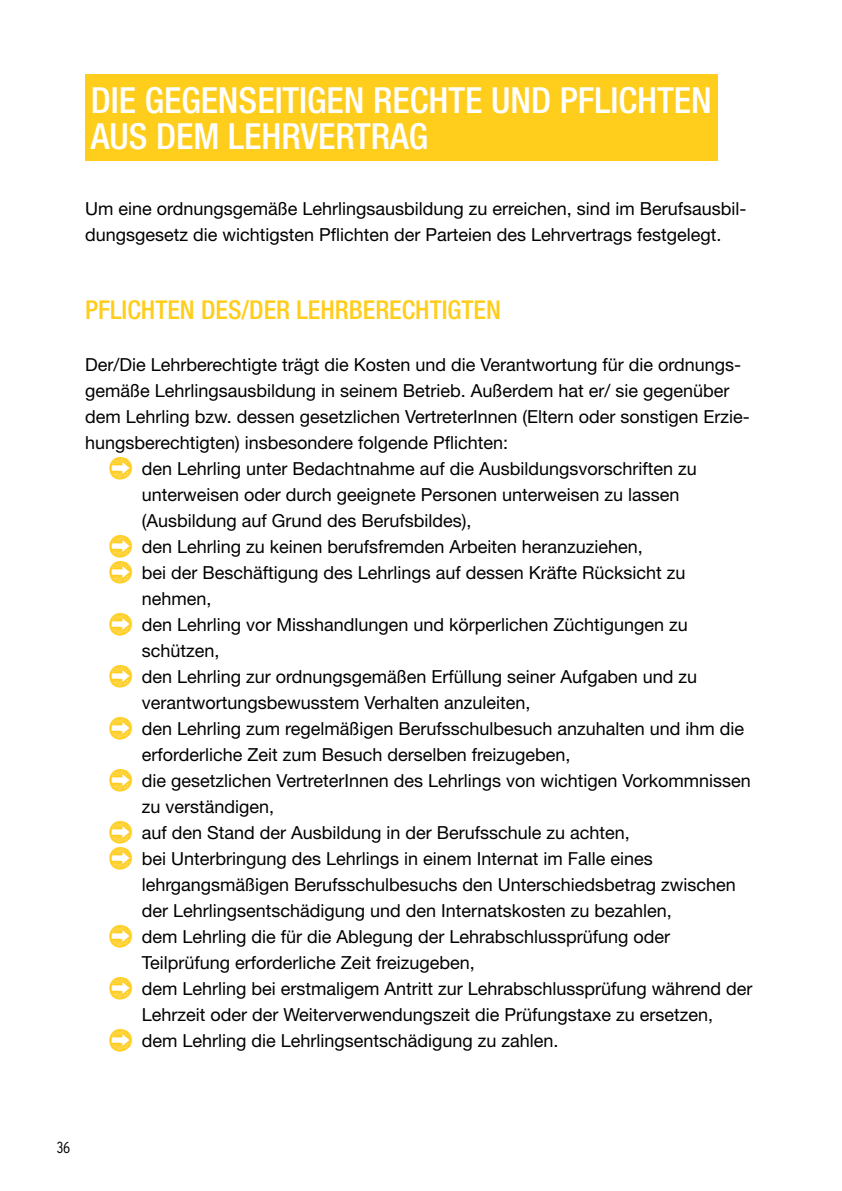
<style>
.page{position:relative;width:842px;height:1191px;background:#fff}
.page>*{position:absolute;margin:0;border:0;box-sizing:border-box;transform-origin:0 0}
.t1{font:500 condensed 36px/36px "Helvetica Neue";color:#fff}
.t2{font:500 condensed 26px "Helvetica Neue";color:#ffcd1c}
.t3{font:18px/26px "Helvetica Neue";color:#000}
.t4{font:300 condensed 16px "Interstate";color:#000}
.s1{font-family:"KG Arrows";font-size:34px;color:#ffcd1c}
</style>
<div class="page">
<div style="left:85px;top:74px;width:633px;height:87px;background:#ffcd1c"></div>
<h1 class="t1" style="left:91px;top:82px;width:623px">DIE GEGENSEITIGEN RECHTE UND PFLICHTEN<br>AUS DEM LEHRVERTRAG</h1>
<p class="t3" style="left:85px;top:195px;width:663px">Um eine ordnungsgemäße Lehrlingsausbildung zu erreichen, sind im Berufsausbil&shy;dungsgesetz die wichtigsten Pflichten der Parteien des Lehrvertrags festgelegt.</p>
<h2 class="t2" style="left:85px;top:294px;width:417px">PFLICHTEN DES/DER LEHRBERECHTIGTEN</h2>
<p class="t3" style="left:85px;top:351px;width:658px">Der/Die Lehrberechtigte trägt die Kosten und die Verantwortung für die ordnungs-</p>
<p class="t3" style="left:85px;top:377px;width:646px">gemäße Lehrlingsausbildung in seinem Betrieb. Außerdem hat er/ sie gegenüber</p>
<p class="t3" style="left:85px;top:403px;width:666px">dem Lehrling bzw. dessen gesetzlichen VertreterInnen (Eltern oder sonstigen Erzie-</p>
<p class="t3" style="left:85px;top:429px;width:425px">hungsberechtigten) insbesondere folgende Pflichten:</p>
<p class="t3" style="left:108px;top:455px;width:591px"><span class="s1">Z</span> den Lehrling unter Bedachtnahme auf die Ausbildungsvorschriften zu</p>
<p class="t3" style="left:142px;top:481px;width:539px">unterweisen oder durch geeignete Personen unterweisen zu lassen</p>
<p class="t3" style="left:142px;top:507px;width:331px">(Ausbildung auf Grund des Berufsbildes),</p>
<p class="t3" style="left:108px;top:533px;width:537px"><span class="s1">Z</span> den Lehrling zu keinen berufsfremden Arbeiten heranzuziehen,</p>
<p class="t3" style="left:108px;top:559px;width:579px"><span class="s1">Z</span> bei der Beschäftigung des Lehrlings auf dessen Kräfte Rücksicht zu</p>
<p class="t3" style="left:142px;top:585px;width:71px">nehmen,</p>
<p class="t3" style="left:108px;top:611px;width:582px"><span class="s1">Z</span> den Lehrling vor Misshandlungen und körperlichen Züchtigungen zu</p>
<p class="t3" style="left:142px;top:637px;width:79px">schützen,</p>
<p class="t3" style="left:108px;top:663px;width:591px"><span class="s1">Z</span> den Lehrling zur ordnungsgemäßen Erfüllung seiner Aufgaben und zu</p>
<p class="t3" style="left:142px;top:689px;width:390px">verantwortungsbewusstem Verhalten anzuleiten,</p>
<p class="t3" style="left:108px;top:715px;width:638px"><span class="s1">Z</span> den Lehrling zum regelmäßigen Berufsschulbesuch anzuhalten und ihm die</p>
<p class="t3" style="left:142px;top:741px;width:430px">erforderliche Zeit zum Besuch derselben freizugeben,</p>
<p class="t3" style="left:108px;top:767px;width:645px"><span class="s1">Z</span> die gesetzlichen VertreterInnen des Lehrlings von wichtigen Vorkommnissen</p>
<p class="t3" style="left:142px;top:793px;width:134px">zu verständigen,</p>
<p class="t3" style="left:108px;top:819px;width:524px"><span class="s1">Z</span> auf den Stand der Ausbildung in der Berufsschule zu achten,</p>
<p class="t3" style="left:108px;top:845px;width:547px"><span class="s1">Z</span> bei Unterbringung des Lehrlings in einem Internat im Falle eines</p>
<p class="t3" style="left:142px;top:871px;width:595px">lehrgangsmäßigen Berufsschulbesuchs den Unterschiedsbetrag zwischen</p>
<p class="t3" style="left:142px;top:897px;width:532px">der Lehrlingsentschädigung und den Internatskosten zu bezahlen,</p>
<p class="t3" style="left:108px;top:923px;width:564px"><span class="s1">Z</span> dem Lehrling die für die Ablegung der Lehrabschlussprüfung oder</p>
<p class="t3" style="left:142px;top:949px;width:334px">Teilprüfung erforderliche Zeit freizugeben,</p>
<p class="t3" style="left:108px;top:975px;width:646px"><span class="s1">Z</span> dem Lehrling bei erstmaligem Antritt zur Lehrabschlussprüfung während der</p>
<p class="t3" style="left:142px;top:1001px;width:573px">Lehrzeit oder der Weiterverwendungszeit die Prüfungstaxe zu ersetzen,</p>
<p class="t3" style="left:108px;top:1027px;width:452px"><span class="s1">Z</span> dem Lehrling die Lehrlingsentschädigung zu zahlen.</p>
<p class="t4" style="left:57px;top:1137px;width:15px">36</p>
</div>
